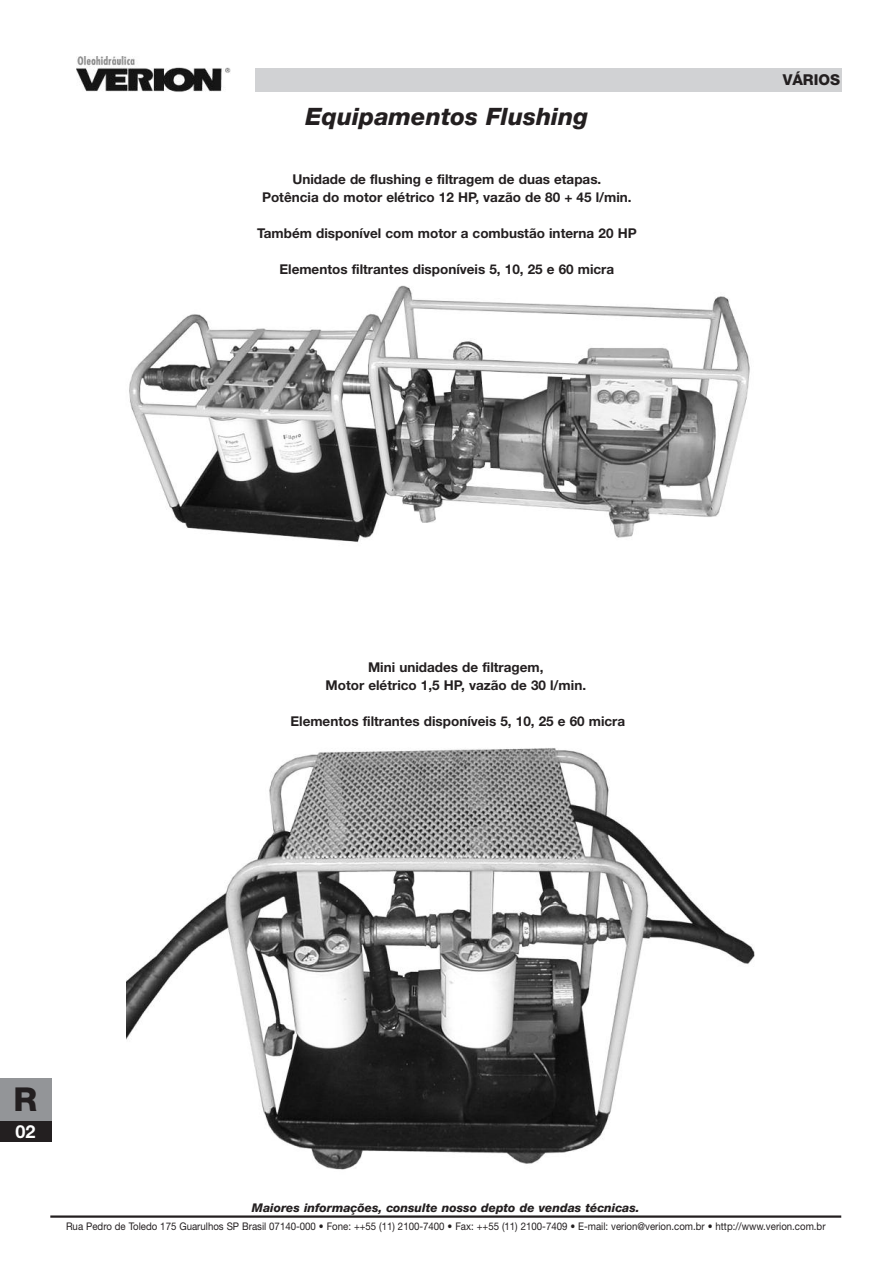
<style>
.page{position:relative;width:893px;height:1263px;background:#fff}
.page>*{position:absolute;margin:0;border:0;box-sizing:border-box;transform-origin:0 0}
.t1{font:800 33px "Helvetica Neue";color:#231f20}
.t2{font:italic 800 24px "Helvetica Neue";color:#231f20}
.t3{font:700 18px "Helvetica Neue";color:#fff}
.t4{font:800 15px "Helvetica Neue";color:#231f20}
.t5{font:700 13.5px/18px "Helvetica Neue";color:#231f20;text-align:center}
.t6{font:italic 800 12px "Helvetica Neue";color:#231f20}
.t7{font:10.5px "Helvetica Neue";color:#231f20;scale:.92 1}
</style>
<div class="page">
<hr style="left:50px;top:1215px;width:791px;height:3px;background:#231f20">
<img style="left:76px;top:56px;width:155px;height:36px">
<div style="left:255px;top:68px;width:587px;height:24px;background:#d1d2d4"></div>
<div style="left:0;top:1120px;width:51px;height:22px;background:#231f20"></div>
<div style="left:0;top:1078px;width:51px;height:42px;background:#939598"></div>
<img style="left:129px;top:285px;width:621px;height:258px">
<img style="left:126px;top:748px;width:629px;height:422px">
<p class="t2" style="left:305px;top:108px;width:284px">Equipamentos Flushing</p>
<p class="t5" style="left:262px;top:171px;width:371px">Unidade de flushing e filtragem de duas etapas.<br>Potência do motor elétrico 12 HP, vazão de 80 + 45 l/min.</p>
<p class="t5" style="left:257px;top:225px;width:381px">Também disponível com motor a combustão interna 20 HP</p>
<p class="t5" style="left:279px;top:261px;width:336px">Elementos filtrantes disponíveis 5, 10, 25 e 60 micra</p>
<p class="t4" style="left:783px;top:75px;width:59px">VÁRIOS</p>
<p class="t5" style="left:326px;top:659px;width:262px">Mini unidades de filtragem,<br>Motor elétrico 1,5 HP, vazão de 30 l/min.</p>
<p class="t5" style="left:290px;top:713px;width:336px">Elementos filtrantes disponíveis 5, 10, 25 e 60 micra</p>
<p class="t1" style="left:14px;top:1087px;width:25px">R</p>
<p class="t3" style="left:16px;top:1125px;width:22px">02</p>
<p class="t6" style="left:252px;top:1203px;width:389px">Maiores informações, consulte nosso depto de vendas técnicas.</p>
<p class="t7" style="left:66px;top:1222px;width:827px">Rua Pedro de Toledo 175 Guarulhos SP Brasil 07140-000 • Fone: ++55 (11) 2100-7400 • Fax: ++55 (11) 2100-7409 • E-mail: verion@verion.com.br • http://www.verion.com.br</p>
</div>
